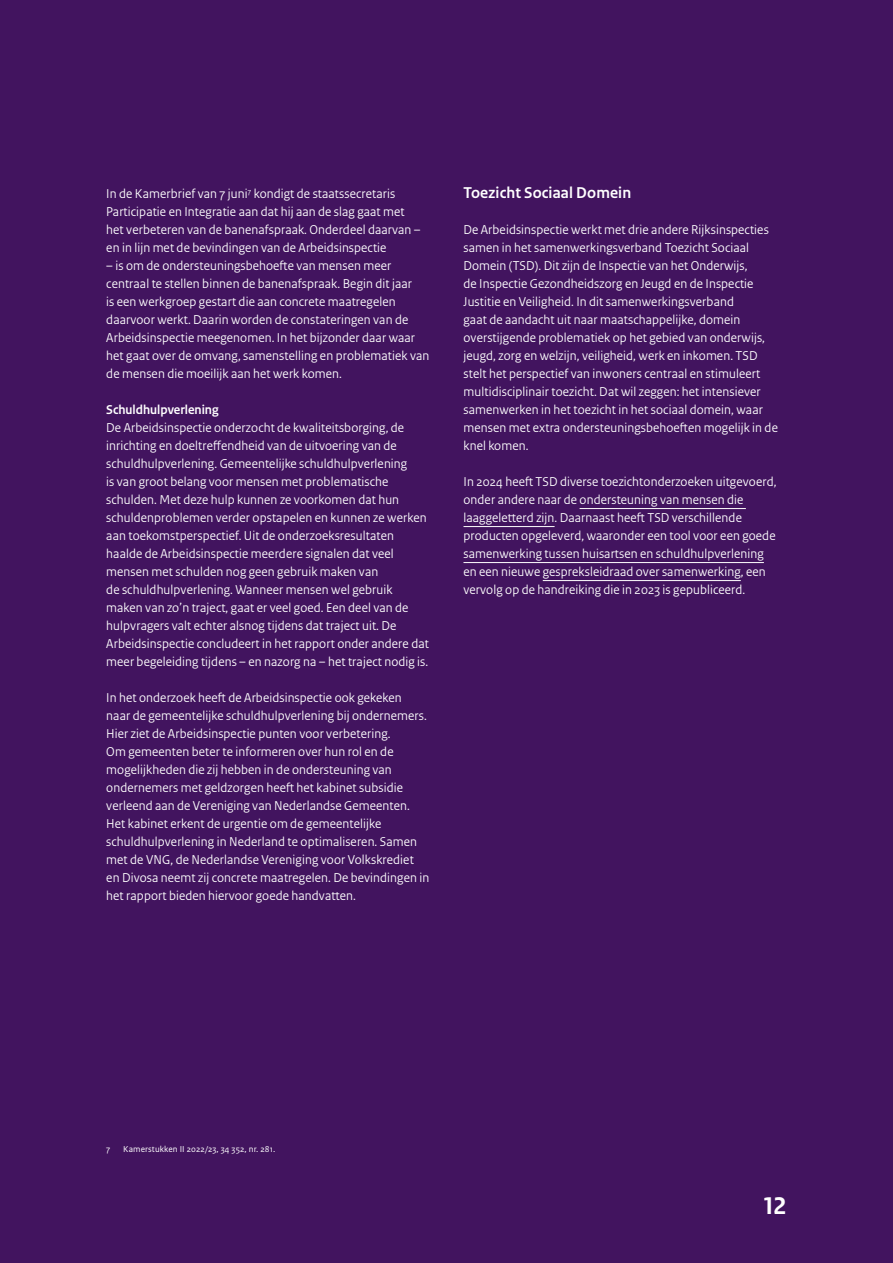
<style>
.page{position:relative;width:893px;height:1263px;background:#42145f}
.page>*{position:absolute;margin:0;border:0;box-sizing:border-box;transform-origin:0 0}
.t1{font:700 25.5px "Rijksoverheid Sans Text";color:#fff}
.H3_-_Kopje_cijfers{font:700 16.5px "Rijksoverheid Sans Heading";letter-spacing:.01em;color:#fff}
.P_-_Bodytekst_cijfers{font:13.5px/18px "Rijksoverheid Sans Heading";letter-spacing:.01em;color:#fff}
.H4_-Tussenkopje{font:700 13.5px "Rijksoverheid Sans Heading";color:#fff}
.P_-_voetnoten_CIJFERS{font:9px "Rijksoverheid Sans Text";letter-spacing:.01em;color:#fff}
</style>
<div class="page">
<hr style="left:580px;top:508px;width:166px;height:1px;background:#fff">
<hr style="left:463px;top:526px;width:92px;height:1px;background:#fff">
<hr style="left:463px;top:562px;width:301px;height:1px;background:#fff">
<hr style="left:543px;top:580px;width:198px;height:1px;background:#fff">
<p class="P_-_Bodytekst_cijfers" style="left:106px;top:185px;width:316px">In de Kamerbrief van 7 juni<sup>7</sup> kondigt de staatssecretaris Participatie en Integratie aan dat hij aan de slag gaat met het verbeteren van de banenafspraak. Onderdeel daarvan – en in lijn met de bevindingen van de Arbeidsinspectie</p>
<p class="P_-_Bodytekst_cijfers" style="left:106px;top:257px;width:325px">– is om de ondersteuningsbehoefte van mensen meer centraal te stellen binnen de banenafspraak. Begin dit jaar<br>is een werkgroep gestart die aan concrete maatregelen daarvoor werkt. Daarin worden de constateringen van de Arbeidsinspectie meegenomen. In het bijzonder daar waar het gaat over de omvang, samenstelling en problematiek van de mensen die moeilijk aan het werk komen.</p>
<h4 class="H4_-Tussenkopje" style="left:106px;top:402px;width:114px">Schuldhulpverlening</h4>
<p class="P_-_Bodytekst_cijfers" style="left:106px;top:419px;width:324px">De Arbeidsinspectie onderzocht de kwaliteitsborging, de inrichting en doeltreffendheid van de uitvoering van de schuldhulpverlening. Gemeentelijke schuldhulpverlening<br>is van groot belang voor mensen met problematische schulden. Met deze hulp kunnen ze voorkomen dat hun schuldenproblemen verder opstapelen en kunnen ze werken aan toekomstperspectief. Uit de onderzoeksresultaten haalde de Arbeidsinspectie meerdere signalen dat veel mensen met schulden nog geen gebruik maken van<br>de schuldhulpverlening. Wanneer mensen wel gebruik maken van zo’n traject, gaat er veel goed. Een deel van de hulpvragers valt echter alsnog tijdens dat traject uit. De Arbeidsinspectie concludeert in het rapport onder andere dat meer begeleiding tijdens – en nazorg na – het traject nodig is.</p>
<p class="P_-_Bodytekst_cijfers" style="left:106px;top:689px;width:324px">In het onderzoek heeft de Arbeidsinspectie ook gekeken<br>naar de gemeentelijke schuldhulpverlening bij ondernemers.<br>Hier ziet de Arbeidsinspectie punten voor verbetering.<br>Om gemeenten beter te informeren over hun rol en de mogelijkheden die zij hebben in de ondersteuning van ondernemers met geldzorgen heeft het kabinet subsidie verleend aan de Vereniging van Nederlandse Gemeenten.<br>Het kabinet erkent de urgentie om de gemeentelijke schuldhulpverlening in Nederland te optimaliseren. Samen met de VNG, de Nederlandse Vereniging voor Volkskrediet en Divosa neemt zij concrete maatregelen. De bevindingen in het rapport bieden hiervoor goede handvatten.</p>
<h3 class="H3_-_Kopje_cijfers" style="left:463px;top:183px;width:169px">Toezicht Sociaal Domein</h3>
<p class="P_-_Bodytekst_cijfers" style="left:463px;top:221px;width:316px">De Arbeidsinspectie werkt met drie andere Rijksinspecties samen in het samenwerkingsverband Toezicht Sociaal Domein (TSD). Dit zijn de Inspectie van het Onderwijs,<br>de Inspectie Gezondheidszorg en Jeugd en de Inspectie Justitie en Veiligheid. In dit samenwerkingsverband<br>gaat de aandacht uit naar maatschappelijke, domein overstijgende problematiek op het gebied van onderwijs, jeugd, zorg en welzijn, veiligheid, werk en inkomen. TSD stelt het perspectief van inwoners centraal en stimuleert multidisciplinair toezicht. Dat wil zeggen: het intensiever samenwerken in het toezicht in het sociaal domein, waar mensen met extra ondersteuningsbehoeften mogelijk in de knel komen.</p>
<p class="P_-_Bodytekst_cijfers" style="left:463px;top:473px;width:314px">In 2024 heeft TSD diverse toezichtonderzoeken uitgevoerd, onder andere naar de ondersteuning van mensen die laaggeletterd zijn. Daarnaast heeft TSD verschillende producten opgeleverd, waaronder een tool voor een goede samenwerking tussen huisartsen en schuldhulpverlening en een nieuwe gespreksleidraad over samenwerking, een vervolg op de handreiking die in 2023 is gepubliceerd.</p>
<p class="P_-_voetnoten_CIJFERS" style="left:106px;top:1144px;width:6px">7</p>
<p class="P_-_voetnoten_CIJFERS" style="left:123px;top:1144px;width:154px">Kamerstukken II 2022/23, 34 352, nr. 281.</p>
<h1 class="t1" style="left:763px;top:1191px;width:25px">12</h1>
</div>
